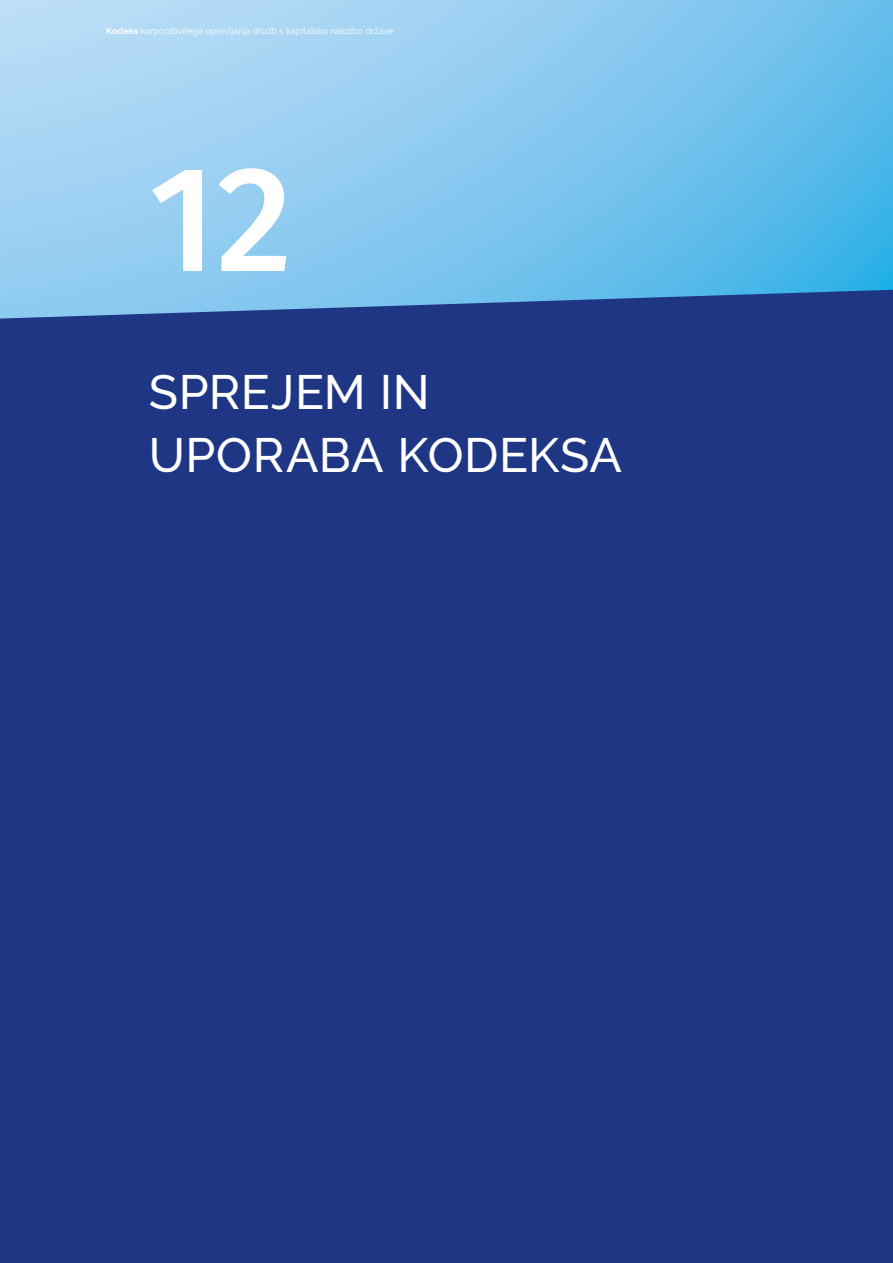
<style>
.page{position:relative;width:893px;height:1263px;background:#1f3685}
.page>*{position:absolute;margin:0;border:0;box-sizing:border-box;transform-origin:0 0}
.t1{font:500 150px "Fira Sans";color:#fff}
.t2{font:500 48px/63px "Raleway";letter-spacing:.01em;color:#fff}
.t3{font:9px "Raleway";color:#fff}
.s1{font-weight:700}
</style>
<div class="page">
<svg style="left:0;top:0;width:893px;height:319px"></svg>
<p class="t3" style="left:106px;top:25px;width:289px"><span class="s1">Kodeks</span> korporativnega upravljanja družb s kapitalsko naložbo države</p>
<p class="t3" style="left:106px;top:27px;width:289px"><span class="s1">Kodeks</span> korporativnega upravljanja družb s kapitalsko naložbo države</p>
<h1 class="t1" style="left:149px;top:98px;width:145px">12</h1>
<h2 class="t2" style="left:149px;top:360px;width:475px">SPREJEM IN<br>UPORABA KODEKSA</h2>
</div>
